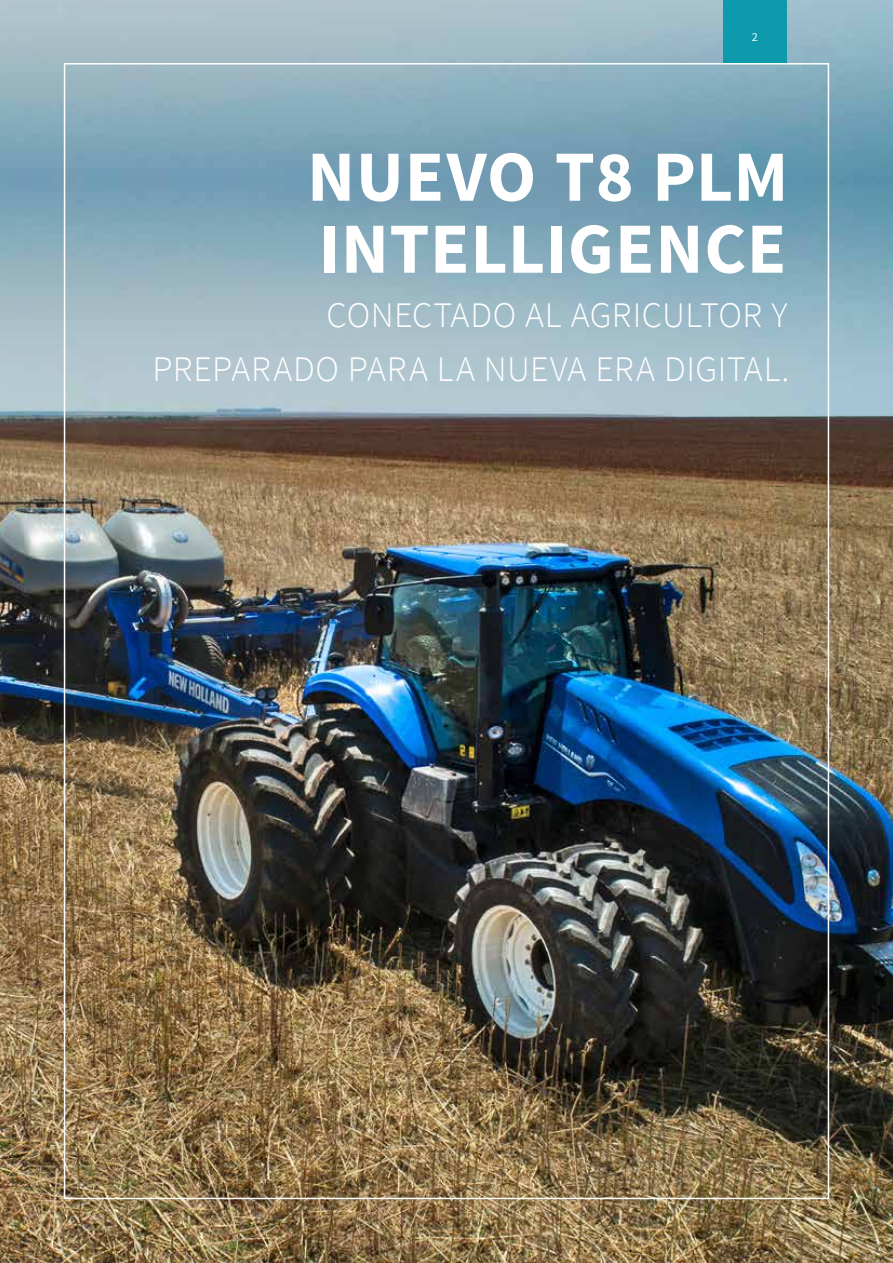
<style>
.page{position:relative;width:893px;height:1263px;background:#fff}
.page>*{position:absolute;margin:0;border:0;box-sizing:border-box;transform-origin:0 0}
.t1{font:700 72px/72px "Source Sans Pro";letter-spacing:.01em;color:#fff}
.t2{font:300 36px/54px "Source Sans Pro";letter-spacing:.015em;color:#fff;text-align:right}
.t3{font:12px "Source Sans Pro";color:#fff}
</style>
<div class="page">
<img style="left:0;top:185px;width:893px;height:1078px">
<img style="left:0;top:0;width:893px;height:185px">
<div style="left:723px;top:0;width:64px;height:63px;background:#0c9aac"></div>
<p class="t3" style="left:752px;top:29px;width:7px">2</p>
<h1 class="t1" style="left:307px;top:143px;width:483px">NUEVO T8 PLM<br>INTELLIGENCE</h1>
<p class="t2" style="left:153px;top:288px;width:638px">CONECTADO AL AGRICULTOR Y<br>PREPARADO PARA LA NUEVA ERA DIGITAL.</p>
</div>
